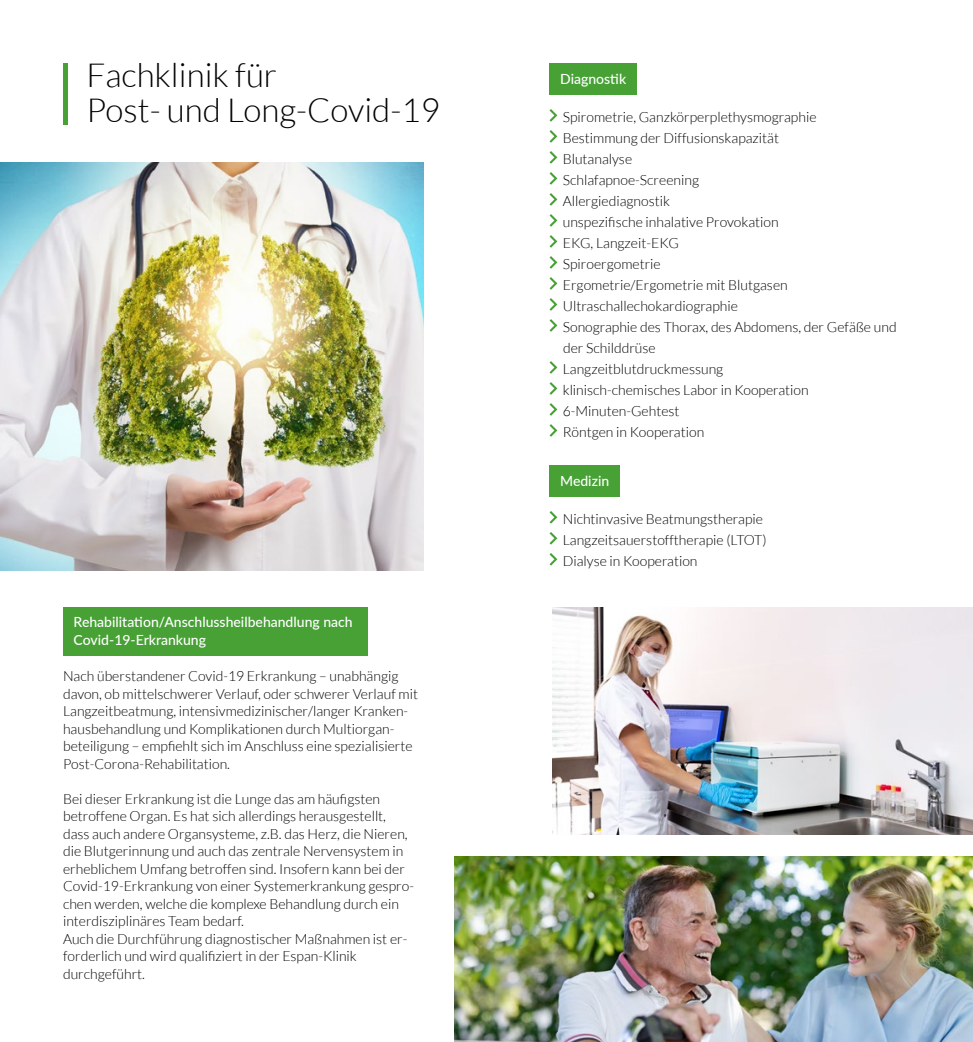
<style>
.page{position:relative;width:973px;height:1042px;background:#fff}
.page>*{position:absolute;margin:0;border:0;box-sizing:border-box;transform-origin:0 0}
.t1{font:300 33.25px/35px "Lato";color:#000}
.t2{font:300 14px/21px "Lato";color:#000}
.t3{font:500 14px/17.5px "Lato";color:#fff}
</style>
<div class="page">
<hr style="left:63px;top:63px;width:4px;height:62px;background:#47a135">
<div style="left:63px;top:606px;width:304px;height:49px;background:#47a135"></div>
<div style="left:549px;top:63px;width:87px;height:31px;background:#47a135"></div>
<div style="left:549px;top:465px;width:70px;height:31px;background:#47a135"></div>
<svg style="left:549px;top:109px;width:8px;height:13px"></svg>
<svg style="left:549px;top:130px;width:8px;height:13px"></svg>
<svg style="left:549px;top:151px;width:8px;height:13px"></svg>
<svg style="left:549px;top:172px;width:8px;height:13px"></svg>
<svg style="left:549px;top:193px;width:8px;height:13px"></svg>
<svg style="left:549px;top:214px;width:8px;height:13px"></svg>
<svg style="left:549px;top:235px;width:8px;height:13px"></svg>
<svg style="left:549px;top:256px;width:8px;height:13px"></svg>
<svg style="left:549px;top:277px;width:8px;height:13px"></svg>
<svg style="left:549px;top:298px;width:8px;height:13px"></svg>
<svg style="left:549px;top:319px;width:8px;height:13px"></svg>
<svg style="left:549px;top:361px;width:8px;height:13px"></svg>
<svg style="left:549px;top:382px;width:8px;height:13px"></svg>
<svg style="left:549px;top:403px;width:8px;height:13px"></svg>
<svg style="left:549px;top:424px;width:8px;height:13px"></svg>
<svg style="left:549px;top:511px;width:8px;height:13px"></svg>
<svg style="left:549px;top:532px;width:8px;height:13px"></svg>
<svg style="left:549px;top:553px;width:8px;height:13px"></svg>
<img style="left:454px;top:857px;width:518px;height:185px">
<img style="left:0;top:162px;width:423px;height:408px">
<img style="left:552px;top:608px;width:420px;height:226px">
<h1 class="t1" style="left:86px;top:57px;width:355px">Fachklinik für<br>Post- und Long-Covid-19</h1>
<p class="t3" style="left:74px;top:613px;width:280px">Rehabilitation/Anschlussheilbehandlung nach<br>Covid-19-Erkrankung</p>
<p class="t2" style="left:63px;top:668px;width:356px;line-height:17.5px">Nach überstandener Covid-19 Erkrankung – unabhängig davon, ob mittelschwerer Verlauf, oder schwerer Verlauf mit Langzeitbeatmung, intensivmedizinischer/langer Kranken&shy;hausbehandlung und Komplikationen durch Multiorgan&shy;beteiligung – empfiehlt sich im Anschluss eine spezialisierte Post-Corona-Rehabilitation.</p>
<p class="t2" style="left:63px;top:790px;width:352px;line-height:17.5px">Bei dieser Erkrankung ist die Lunge das am häufigsten betroffene Organ. Es hat sich allerdings herausgestellt, dass auch andere Organsysteme, z.B. das Herz, die Nieren, die Blutgerinnung und auch das zentrale Nervensystem in erheblichem Umfang betroffen sind. Insofern kann bei der Covid-19-Erkrankung von einer Systemerkrankung gespro&shy;chen werden, welche die komplexe Behandlung durch ein interdisziplinäres Team bedarf.<br>Auch die Durchführung diagnostischer Maßnahmen ist er&shy;forderlich und wird qualifiziert in der Espan-Klinik durchgeführt.</p>
<p class="t3" style="left:560px;top:69px;width:67px">Diagnostik</p>
<p class="t2" style="left:562px;top:106px;width:335px">Spirometrie, Ganzkörperplethysmographie<br>Bestimmung der Diffusionskapazität<br>Blutanalyse<br>Schlafapnoe-Screening<br>Allergiediagnostik<br>unspezifische inhalative Provokation<br>EKG, Langzeit-EKG<br>Spiroergometrie<br>Ergometrie/Ergometrie mit Blutgasen<br>Ultraschallechokardiographie<br>Sonographie des Thorax, des Abdomens, der Gefäße und der Schilddrüse<br>Langzeitblutdruckmessung<br>klinisch-chemisches Labor in Kooperation<br>6-Minuten-Gehtest<br>Röntgen in Kooperation</p>
<p class="t3" style="left:560px;top:471px;width:51px">Medizin</p>
<p class="t2" style="left:562px;top:508px;width:205px">Nichtinvasive Beatmungstherapie<br>Langzeitsauerstofftherapie (LTOT)<br>Dialyse in Kooperation</p>
</div>
